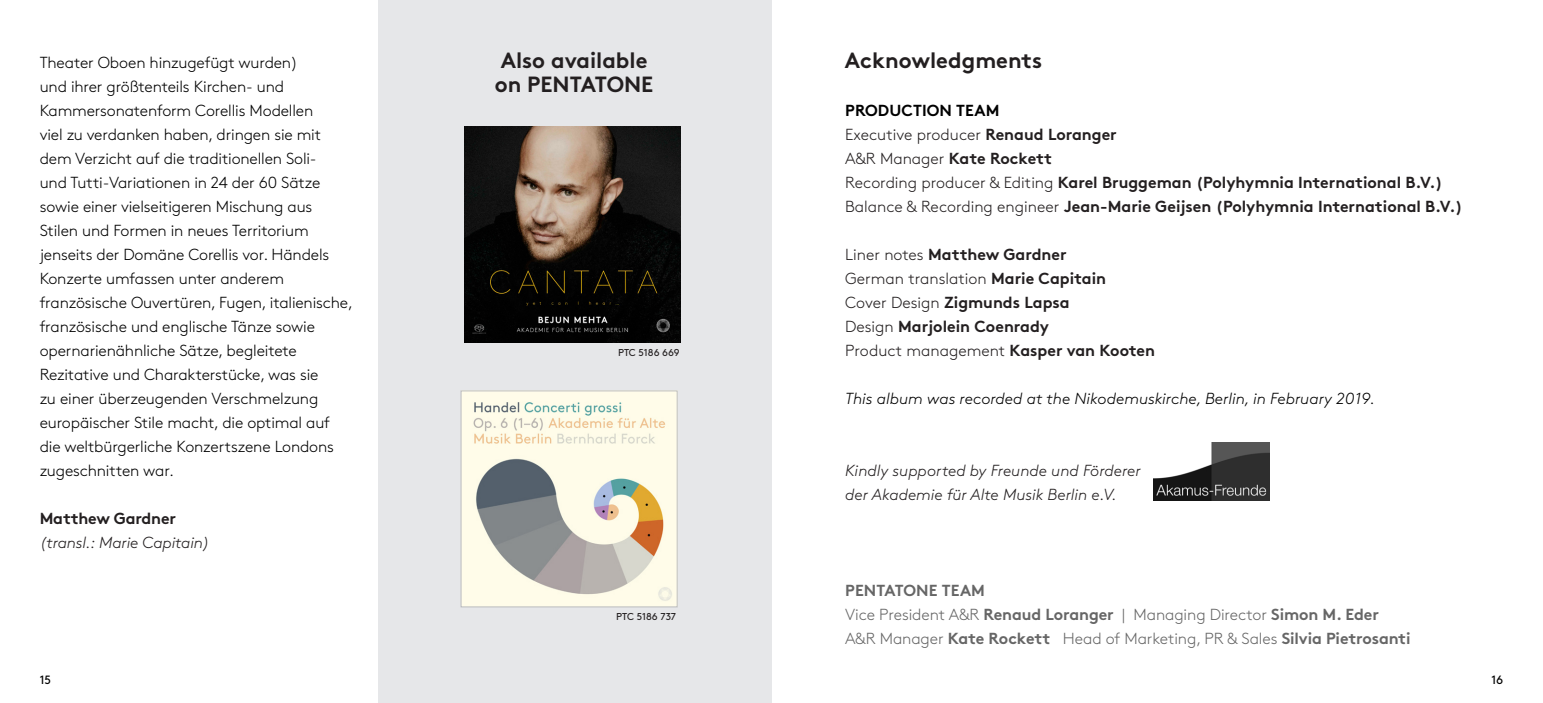
<style>
.page{position:relative;width:1543px;height:703px;background:#fff}
.page>*{position:absolute;margin:0;border:0;box-sizing:border-box;transform-origin:0 0}
.PTbklt_Repertoire_te{font:700 22px/24px "Brown";color:#231f20}
.PTbklt_Repertoire_te-2{font:300 16px/24px "Brown";letter-spacing:-.01em;color:#000}
.PTbklt_Repertoire_te-3{font:700 16px "Brown";color:#231f20}
.PTbklt_Repertoire_te-4{font:300 16px "Brown";letter-spacing:-.005em;color:#666}
.PTbklt_Repertoire_te-5{font:300 16px "Brown";color:#231f20}
.PTbklt_Repertoire_te-6{font:italic 300 16px "Brown";color:#231f20}
.PTbklt_Repertoire_te-7{font:italic 300 16px "Brown";color:#000}
.PTbklt_Repertoire_te-8{font:700 16px "Brown";letter-spacing:.005em;color:#000}
.PTbklt_Repertoire_te-9{font:700 16px "Brown";letter-spacing:.005em;color:#666}
.t1{font:12px "Brown";color:#000}
.PTbklt_Repertoire_te-10{font:10px "Brown";letter-spacing:-.005em;color:#231f20}
.s1{font-weight:700}
.s2{font-weight:300}
</style>
<div class="page">
<div style="left:378px;top:0;width:393px;height:703px;background:#e6e7e9"></div>
<img style="left:464px;top:126px;width:216px;height:216px">
<img style="left:463px;top:393px;width:212px;height:212px">
<div style="left:461px;top:391px;width:216px;height:216px;border:1px solid #babbbe"></div>
<img style="left:1153px;top:442px;width:116px;height:58px">
<p class="PTbklt_Repertoire_te-2" style="left:40px;top:49px;width:314px">Theater Oboen hinzugefügt wurden)<br>und ihrer größtenteils Kirchen- und Kammersonatenform Corellis Modellen<br>viel zu verdanken haben, dringen sie mit dem Verzicht auf die traditionellen Soli-<br>und Tutti-Variationen in 24 der 60 Sätze sowie einer vielseitigeren Mischung aus Stilen und Formen in neues Territorium jenseits der Domäne Corellis vor. Händels Konzerte umfassen unter anderem französische Ouvertüren, Fugen, italienische, französische und englische Tänze sowie opernarienähnliche Sätze, begleitete Rezitative und Charakterstücke, was sie<br>zu einer überzeugenden Verschmelzung europäischer Stile macht, die optimal auf die weltbürgerliche Konzertszene Londons zugeschnitten war.</p>
<p class="PTbklt_Repertoire_te-3" style="left:40px;top:505px;width:138px">Matthew Gardner</p>
<p class="PTbklt_Repertoire_te-6" style="left:40px;top:531px;width:172px">(transl.: Marie Capitain)</p>
<p class="PTbklt_Repertoire_te" style="left:494px;top:46px;width:160px">Also available on PENTATONE</p>
<p class="PTbklt_Repertoire_te-10" style="left:618px;top:345px;width:63px">PTC 5186 669</p>
<p class="PTbklt_Repertoire_te-10" style="left:616px;top:609px;width:61px">PTC 5186 737</p>
<p class="PTbklt_Repertoire_te" style="left:844px;top:46px;width:199px">Acknowledgments</p>
<p class="PTbklt_Repertoire_te-8" style="left:845px;top:97px;width:156px">PRODUCTION TEAM</p>
<p class="PTbklt_Repertoire_te-5" style="left:845px;top:123px;width:273px">Executive producer <span class="s1">Renaud Loranger</span></p>
<p class="PTbklt_Repertoire_te-3" style="left:845px;top:145px;width:208px"><span class="s2">A&amp;R Manager</span> Kate Rockett</p>
<p class="PTbklt_Repertoire_te-3" style="left:845px;top:169px;width:599px"><span class="s2">Recording producer &amp; Editing</span> Karel Bruggeman (Polyhymnia International B.V.)</p>
<p class="PTbklt_Repertoire_te-3" style="left:845px;top:193px;width:619px"><span class="s2">Balance &amp; Recording engineer</span> Jean-Marie Geijsen (Polyhymnia International B.V.)</p>
<p class="PTbklt_Repertoire_te-3" style="left:845px;top:241px;width:223px"><span class="s2">Liner notes</span> Matthew Gardner</p>
<p class="PTbklt_Repertoire_te-5" style="left:845px;top:267px;width:262px">German translation <span class="s1">Marie Capitain</span></p>
<p class="PTbklt_Repertoire_te-3" style="left:845px;top:289px;width:226px"><span class="s2">Cover Design</span> Zigmunds Lapsa</p>
<p class="PTbklt_Repertoire_te-3" style="left:845px;top:313px;width:205px"><span class="s2">Design</span> Marjolein Coenrady</p>
<p class="PTbklt_Repertoire_te-5" style="left:845px;top:339px;width:311px">Product management <span class="s1">Kasper van Kooten</span></p>
<p class="PTbklt_Repertoire_te-7" style="left:845px;top:387px;width:531px">This album was recorded at the Nikodemuskirche, Berlin, in February 2019.</p>
<p class="PTbklt_Repertoire_te-6" style="left:845px;top:459px;width:297px">Kindly supported by Freunde und Förderer</p>
<p class="PTbklt_Repertoire_te-6" style="left:845px;top:483px;width:273px">der Akademie für Alte Musik Berlin e.V.</p>
<p class="PTbklt_Repertoire_te-9" style="left:845px;top:577px;width:141px">PENTATONE TEAM</p>
<p class="PTbklt_Repertoire_te-4" style="left:845px;top:603px;width:535px">Vice President A&amp;R <span class="s1">Renaud Loranger</span> | Managing Director <span class="s1">Simon M. Eder</span></p>
<p class="PTbklt_Repertoire_te-4" style="left:845px;top:627px;width:567px">A&amp;R Manager <span class="s1">Kate Rockett</span> Head of Marketing, PR &amp; Sales <span class="s1">Silvia Pietrosanti</span></p>
<p class="t1" style="left:40px;top:670px;width:13px">15</p>
<p class="t1" style="left:1490px;top:670px;width:13px">16</p>
</div>
